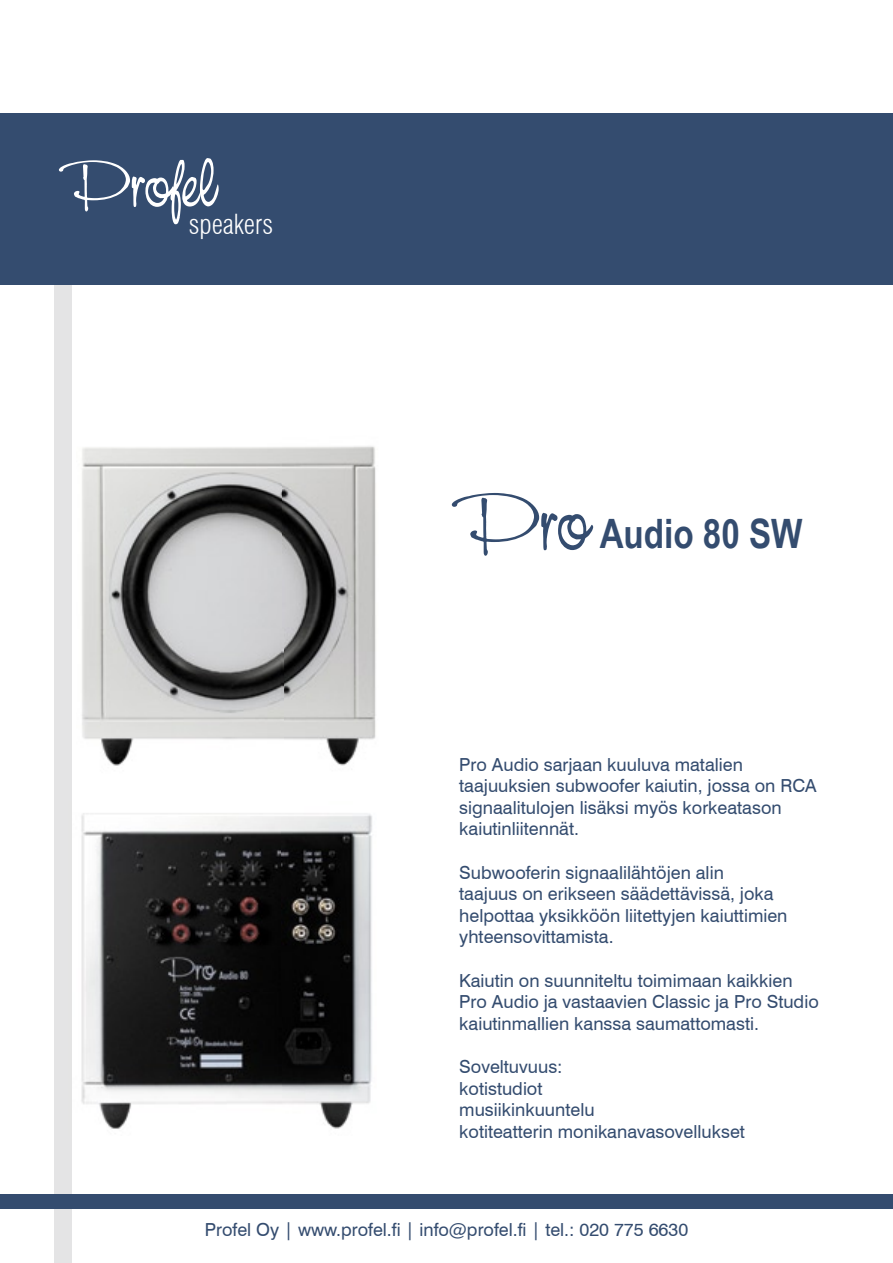
<style>
.page{position:relative;width:893px;height:1263px;background:#fff}
.page>*{position:absolute;margin:0;border:0;box-sizing:border-box;transform-origin:0 0}
.t1{font:66px "Nevison Cas D";color:#fff}
.t2{font:700 40.5px "Arial Narrow";color:#344c6f}
.t3{font:300 condensed 27px "Swiss 721 BT";color:#fff}
.t4{font:18px/21.6px "Swiss 721 BT";color:#344c6f}
.s1{font-family:"Nevison Cas D";font-weight:400;font-size:81px}
</style>
<div class="page">
<div style="left:54px;top:172px;width:17px;height:1091px;background:#e4e4e5"></div>
<div style="left:0;top:113px;width:893px;height:172px;background:#344c6f"></div>
<div style="left:0;top:1194px;width:893px;height:14px;background:#344c6f"></div>
<img style="left:71px;top:801px;width:301px;height:334px">
<img style="left:82px;top:446px;width:294px;height:320px">
<h1 class="t1" style="left:64px;top:144px;width:153px">Profel</h1>
<h3 class="t3" style="left:189px;top:208px;width:86px">speakers</h3>
<h2 class="t2" style="left:458px;top:503px;width:346px"><span class="s1">Pro</span> Audio 80 SW</h2>
<p class="t4" style="left:459px;top:753px;width:359px">Pro Audio sarjaan kuuluva matalien taajuuksien subwoofer kaiutin, jossa on RCA signaalitulojen lisäksi myös korkeatason kaiutinliitennät.</p>
<p class="t4" style="left:459px;top:861px;width:330px">Subwooferin signaalilähtöjen alin<br>taajuus on erikseen säädettävissä, joka helpottaa yksikköön liitettyjen kaiuttimien yhteensovittamista.</p>
<p class="t4" style="left:459px;top:969px;width:361px">Kaiutin on suunniteltu toimimaan kaikkien<br>Pro Audio ja vastaavien Classic ja Pro Studio kaiutinmallien kanssa saumattomasti.</p>
<p class="t4" style="left:459px;top:1056px;width:287px">Soveltuvuus:<br>kotistudiot<br>musiikinkuuntelu<br>kotiteatterin monikanavasovellukset</p>
<p class="t4" style="left:205px;top:1219px;width:485px">Profel Oy | www.profel.fi | info@profel.fi | tel.: 020 775 6630</p>
</div>
